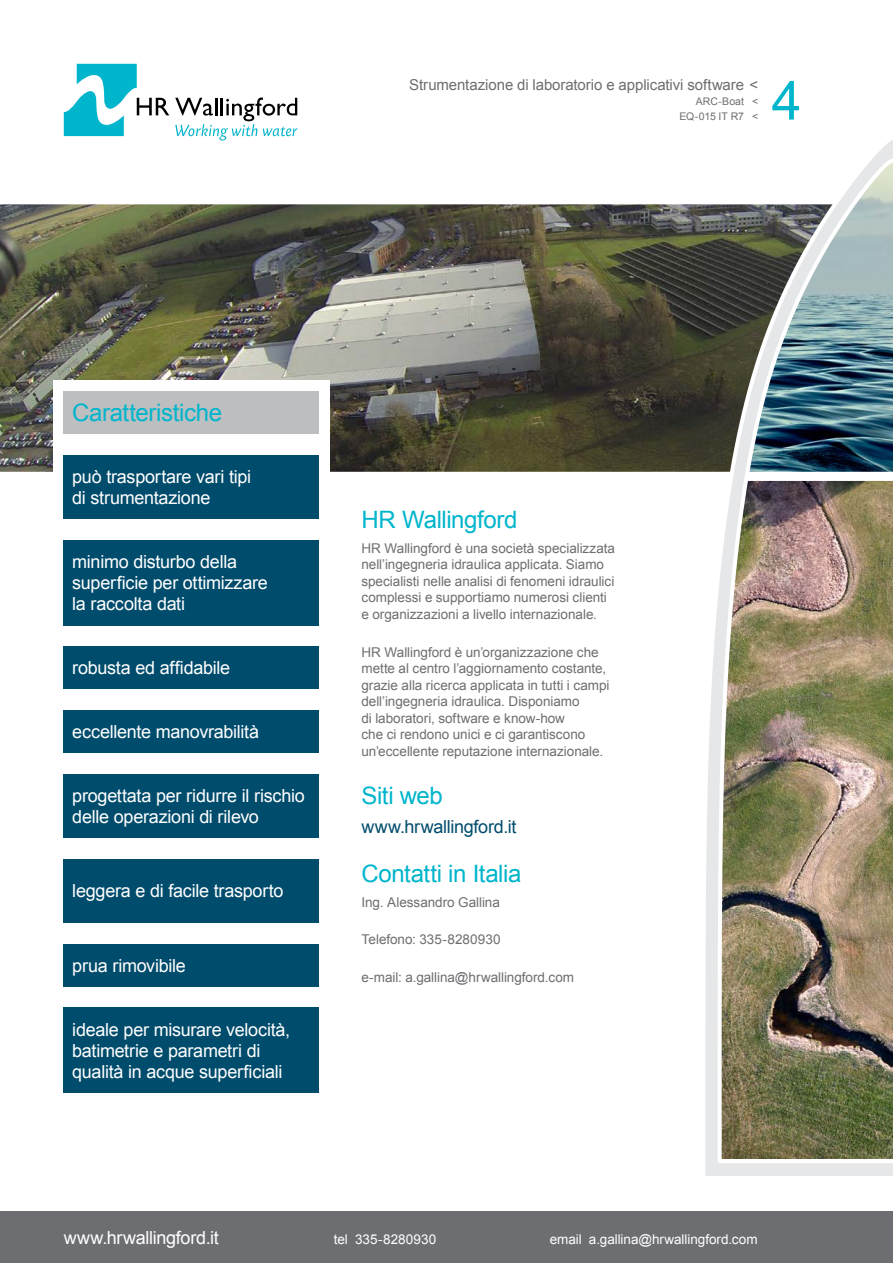
<style>
.page{position:relative;width:893px;height:1263px;background:#fff}
.page>*{position:absolute;margin:0;border:0;box-sizing:border-box;transform-origin:0 0}
.t1{font:54px "Arial";color:#00b5cc}
.t2{font:24px "Arial";letter-spacing:-.015em;color:#00b5cc}
.t3{font:18px/21px "Arial";letter-spacing:-.015em;color:#fff}
.t4{font:18px "Arial";letter-spacing:-.015em;color:#004c6c}
.t5{font:15px "Arial";letter-spacing:-.005em;color:#6d6e71}
.t6{font:13.5px/16.5px "Arial";letter-spacing:-.005em;color:#6d6e71}
.t7{font:13.5px "Arial";letter-spacing:-.005em;color:#fff}
.t8{font:10.5px/15px "Arial";color:#6d6e71}
</style>
<div class="page">
<img style="left:0;top:204px;width:701px;height:268px">
<div style="left:53px;top:381px;width:277px;height:122px;background:#fff"></div>
<svg style="left:64px;top:64px;width:105px;height:72px"></svg>
<svg style="left:175px;top:98px;width:122px;height:42px"></svg>
<div style="left:0;top:1212px;width:893px;height:51px;background:#6d6e71"></div>
<img style="left:701px;top:140px;width:192px;height:1036px">
<div style="left:64px;top:455px;width:255px;height:64px;background:#004c6c"></div>
<div style="left:64px;top:391px;width:255px;height:43px;background:#bcbec0"></div>
<div style="left:64px;top:540px;width:255px;height:85px;background:#004c6c"></div>
<div style="left:64px;top:646px;width:255px;height:43px;background:#004c6c"></div>
<div style="left:64px;top:710px;width:255px;height:43px;background:#004c6c"></div>
<div style="left:64px;top:774px;width:255px;height:64px;background:#004c6c"></div>
<div style="left:64px;top:859px;width:255px;height:64px;background:#004c6c"></div>
<div style="left:64px;top:944px;width:255px;height:42px;background:#004c6c"></div>
<div style="left:64px;top:1008px;width:255px;height:85px;background:#004c6c"></div>
<p class="t5" style="left:409px;top:75px;width:351px">Strumentazione di laboratorio e applicativi software &lt;</p>
<p class="t8" style="left:752px;top:94px;width:8px">&lt; &lt;</p>
<p class="t8" style="left:679px;top:94px;width:66px;text-align:right">ARC-Boat<br>EQ-015 IT R7</p>
<h1 class="t1" style="left:772px;top:65px;width:32px">4</h1>
<h2 class="t2" style="left:72px;top:397px;width:151px">Caratteristiche</h2>
<h3 class="t3" style="left:72px;top:466px;width:180px">può trasportare vari tipi di strumentazione</h3>
<h3 class="t3" style="left:72px;top:551px;width:197px">minimo disturbo della superficie per ottimizzare la raccolta dati</h3>
<h3 class="t3" style="left:72px;top:657px;width:160px">robusta ed affidabile</h3>
<h3 class="t3" style="left:72px;top:721px;width:188px">eccellente manovrabilità</h3>
<h3 class="t3" style="left:72px;top:785px;width:234px">progettata per ridurre il rischio delle operazioni di rilevo</h3>
<h3 class="t3" style="left:72px;top:881px;width:213px">leggera e di facile trasporto</h3>
<h3 class="t3" style="left:72px;top:955px;width:115px">prua rimovibile</h3>
<h3 class="t3" style="left:72px;top:1019px;width:219px">ideale per misurare velocità, batimetrie e parametri di qualità in acque superficiali</h3>
<h2 class="t2" style="left:361px;top:504px;width:157px">HR Wallingford</h2>
<p class="t6" style="left:361px;top:540px;width:255px">HR Wallingford è una società specializzata nell’ingegneria idraulica applicata. Siamo specialisti nelle analisi di fenomeni idraulici complessi e supportiamo numerosi clienti e organizzazioni a livello internazionale.</p>
<p class="t6" style="left:361px;top:644px;width:249px">HR Wallingford è un’organizzazione che mette al centro l’aggiornamento costante, grazie alla ricerca applicata in tutti i campi dell’ingegneria idraulica. Disponiamo<br>di laboratori, software e know-how<br>che ci rendono unici e ci garantiscono un’eccellente reputazione internazionale.</p>
<h2 class="t2" style="left:361px;top:780px;width:83px">Siti web</h2>
<h3 class="t4" style="left:361px;top:815px;width:157px">www.hrwallingford.it</h3>
<h2 class="t2" style="left:361px;top:857px;width:161px">Contatti in Italia</h2>
<p class="t6" style="left:361px;top:894px;width:140px">Ing. Alessandro Gallina</p>
<p class="t6" style="left:361px;top:931px;width:141px">Telefono: 335-8280930</p>
<p class="t6" style="left:361px;top:969px;width:214px">e-mail: a.gallina@hrwallingford.com</p>
<h3 class="t3" style="left:64px;top:1227px;width:157px">www.hrwallingford.it</h3>
<p class="t7" style="left:334px;top:1230px;width:104px">tel 335-8280930</p>
<p class="t7" style="left:550px;top:1230px;width:209px">email a.gallina@hrwallingford.com</p>
</div>
